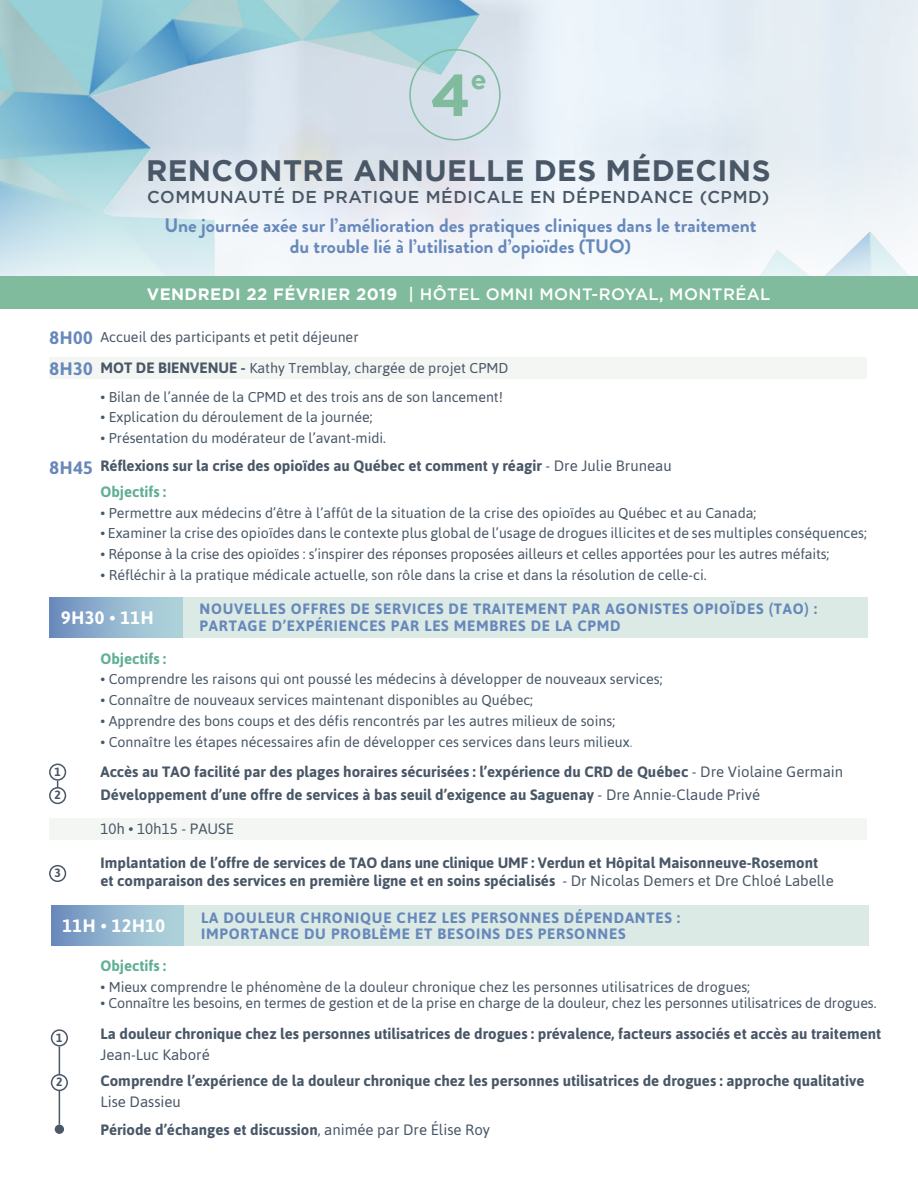
<style>
.page{position:relative;width:918px;height:1188px;background:#fff}
.page>*{position:absolute;margin:0;border:0;box-sizing:border-box;transform-origin:0 0}
.t1{font:700 58.95px "Gotham";color:#7fbb9c}
.t2{font:700 29.55px "Gotham";letter-spacing:.015em;color:#495767}
.t3{font:700 25.8px "Gotham";color:#7fbb9c}
.t4{font:700 19.5px/21px "Brandon Grotesque";color:#6788bb;text-align:center}
.t5{font:700 18px "Asap";letter-spacing:.02em;color:#fff}
.t6{font:700 18px/31.2px "Asap";letter-spacing:.02em;color:#6788bb}
.t7{font:500 17.25px "Gotham HTF";letter-spacing:.035em;color:#495767}
.t8{font:500 16.5px "Gotham HTF";letter-spacing:.025em;color:#fff}
.t9{font:700 15px/23.7px "Asap";color:#495767}
.t10{font:700 15px/16.5px "Asap";letter-spacing:.05em;color:#6788bb}
.t11{font:15px/27.6px "Asap";color:#495767}
.t12{font:700 15px "Asap";color:#61af95}
.t13{font:14.25px "Asap";color:#495767}
.t14{font:700 12px/23.4px "Asap";color:#495767}
.s1{font-weight:700}
.s2{font-weight:700;font-size:15px}
.s3{font-weight:400}
.s4{color:#61af95}
</style>
<div class="page">
<div style="left:50px;top:818px;width:817px;height:22px;background:#f4f6f3"></div>
<div style="left:50px;top:357px;width:817px;height:22px;background:#f4f6f3"></div>
<div style="left:182px;top:597px;width:686px;height:41px;background:#dceae5"></div>
<div style="left:50px;top:597px;width:132px;height:41px;background:linear-gradient(to right,#6f8fc0,#b4dadd)"></div>
<svg style="left:0;top:0;width:918px;height:277px"></svg>
<div style="left:409px;top:49px;width:92px;height:92px;border:2px solid #7fbb9c;border-radius:50%"></div>
<div style="left:0;top:277px;width:918px;height:32px;background:#7fbb9c"></div>
<div style="left:49px;top:764px;width:17px;height:17px;border:2px solid #495767;border-radius:50%"></div>
<div style="left:49px;top:787px;width:17px;height:17px;border:2px solid #495767;border-radius:50%"></div>
<div style="left:49px;top:865px;width:17px;height:17px;border:2px solid #495767;border-radius:50%"></div>
<div style="left:184px;top:905px;width:685px;height:41px;background:#dceae5"></div>
<div style="left:51px;top:905px;width:133px;height:41px;background:linear-gradient(to right,#6e8ebf,#b5dbde)"></div>
<div style="left:51px;top:1029px;width:17px;height:17px;border:2px solid #495767;border-radius:50%"></div>
<svg style="left:59px;top:1046px;width:1px;height:28px"></svg>
<hr style="left:59px;top:1090px;width:1px;height:35px;background:#495767">
<div style="left:51px;top:1074px;width:17px;height:17px;border:2px solid #495767;border-radius:50%"></div>
<div style="left:55px;top:1125px;width:9px;height:9px;background:#495767;border-radius:50%"></div>
<p class="t6" style="left:50px;top:322px;width:45px">8H00<br>8H30</p>
<p class="t6" style="left:50px;top:452px;width:45px">8H45</p>
<h1 class="t1" style="left:430px;top:61px;width:42px">4</h1>
<h3 class="t3" style="left:471px;top:65px;width:17px">e</h3>
<h2 class="t2" style="left:146px;top:154px;width:626px">RENCONTRE ANNUELLE DES MÉDECINS</h2>
<p class="t7" style="left:147px;top:187px;width:624px">COMMUNAUTÉ DE PRATIQUE MÉDICALE EN DÉPENDANCE (CPMD)</p>
<h3 class="t4" style="left:164px;top:215px;width:594px">Une journée axée sur l’amélioration des pratiques cliniques dans le traitement du trouble lié à l’utilisation d’opioïdes (TUO)</h3>
<p class="t8" style="left:147px;top:285px;width:625px"><span class="s1">VENDREDI 22 FÉVRIER 2019</span> | HÔTEL OMNI MONT-ROYAL, MONTRÉAL</p>
<p class="t13" style="left:100px;top:329px;width:260px">Accueil des participants et petit déjeuner</p>
<p class="t13" style="left:100px;top:360px;width:409px"><span class="s2">MOT DE BIENVENUE -</span> Kathy Tremblay, chargée de projet CPMD</p>
<p class="t13" style="left:100px;top:388px;width:404px">• Bilan de l’année de la CPMD et des trois ans de son lancement!</p>
<p class="t13" style="left:100px;top:409px;width:274px">• Explication du déroulement de la journée;</p>
<p class="t13" style="left:100px;top:430px;width:287px">• Présentation du modérateur de l’avant-midi.</p>
<p class="t9" style="left:100px;top:454px;width:573px">Réflexions sur la crise des opioïdes au Québec et comment y réagir <span class="s3">- Dre Julie Bruneau</span></p>
<p class="t12" style="left:100px;top:483px;width:67px">Objectifs :</p>
<p class="t13" style="left:100px;top:504px;width:657px">• Permettre aux médecins d’être à l’affût de la situation de la crise des opioïdes au Québec et au Canada;</p>
<p class="t13" style="left:100px;top:525px;width:768px">• Examiner la crise des opioïdes dans le contexte plus global de l’usage de drogues illicites et de ses multiples conséquences;</p>
<p class="t13" style="left:100px;top:546px;width:730px">• Réponse à la crise des opioïdes : s’inspirer des réponses proposées ailleurs et celles apportées pour les autres méfaits;</p>
<p class="t13" style="left:100px;top:567px;width:608px">• Réfléchir à la pratique médicale actuelle, son rôle dans la crise et dans la résolution de celle-ci.</p>
<p class="t5" style="left:61px;top:607px;width:94px">9H30 • 11H</p>
<p class="t10" style="left:200px;top:600px;width:619px">NOUVELLES OFFRES DE SERVICES DE TRAITEMENT PAR AGONISTES OPIOÏDES (TAO) :<br>PARTAGE D’EXPÉRIENCES PAR LES MEMBRES DE LA CPMD</p>
<p class="t14" style="left:54px;top:760px;width:8px">1<br>2</p>
<p class="t14" style="left:54px;top:861px;width:8px">3</p>
<p class="t12" style="left:100px;top:650px;width:67px">Objectifs :</p>
<p class="t13" style="left:100px;top:671px;width:564px">• Comprendre les raisons qui ont poussé les médecins à développer de nouveaux services;</p>
<p class="t13" style="left:100px;top:692px;width:434px">• Connaître de nouveaux services maintenant disponibles au Québec;</p>
<p class="t13" style="left:100px;top:713px;width:516px">• Apprendre des bons coups et des défis rencontrés par les autres milieux de soins;</p>
<p class="t13" style="left:100px;top:733px;width:534px">• Connaître les étapes nécessaires afin de développer ces services dans leurs milieux<span class="s4">.</span></p>
<p class="t9" style="left:100px;top:759px;width:744px">Accès au TAO facilité par des plages horaires sécurisées : l’expérience du CRD de Québec <span class="s3">- Dre Violaine Germain<br></span>Développement d’une offre de services à bas seuil d’exigence au Saguenay <span class="s3">- Dre Annie-Claude Privé</span></p>
<p class="t11" style="left:100px;top:814px;width:135px">10h • 10h15 - PAUSE</p>
<p class="t9" style="left:100px;top:854px;width:735px;line-height:18px">Implantation de l’offre de services de TAO dans une clinique UMF : Verdun et Hôpital Maisonneuve-Rosemont et comparaison des services en première ligne et en soins spécialisés <span class="s3">- Dr Nicolas Demers et Dre Chloé Labelle</span></p>
<p class="t5" style="left:63px;top:915px;width:104px">11H • 12H10</p>
<p class="t10" style="left:201px;top:909px;width:480px">LA DOULEUR CHRONIQUE CHEZ LES PERSONNES DÉPENDANTES :<br>IMPORTANCE DU PROBLÈME ET BESOINS DES PERSONNES</p>
<p class="t14" style="left:56px;top:1026px;width:8px">1</p>
<p class="t14" style="left:56px;top:1070px;width:8px">2</p>
<p class="t12" style="left:100px;top:957px;width:67px">Objectifs :</p>
<p class="t13" style="left:100px;top:978px;width:651px">• Mieux comprendre le phénomène de la douleur chronique chez les personnes utilisatrices de drogues;</p>
<p class="t13" style="left:100px;top:995px;width:778px">• Connaître les besoins, en termes de gestion et de la prise en charge de la douleur, chez les personnes utilisatrices de drogues.</p>
<p class="t9" style="left:100px;top:1022px;width:782px">La douleur chronique chez les personnes utilisatrices de drogues : prévalence, facteurs associés et accès au traitement</p>
<p class="t11" style="left:100px;top:1041px;width:111px">Jean-Luc Kaboré</p>
<p class="t9" style="left:100px;top:1069px;width:765px">Comprendre l’expérience de la douleur chronique chez les personnes utilisatrices de drogues : approche qualitative</p>
<p class="t11" style="left:100px;top:1088px;width:391px">Lise Dassieu<br><span class="s1">Période d’échanges et discussion</span>, animée par Dre Élise Roy</p>
</div>
